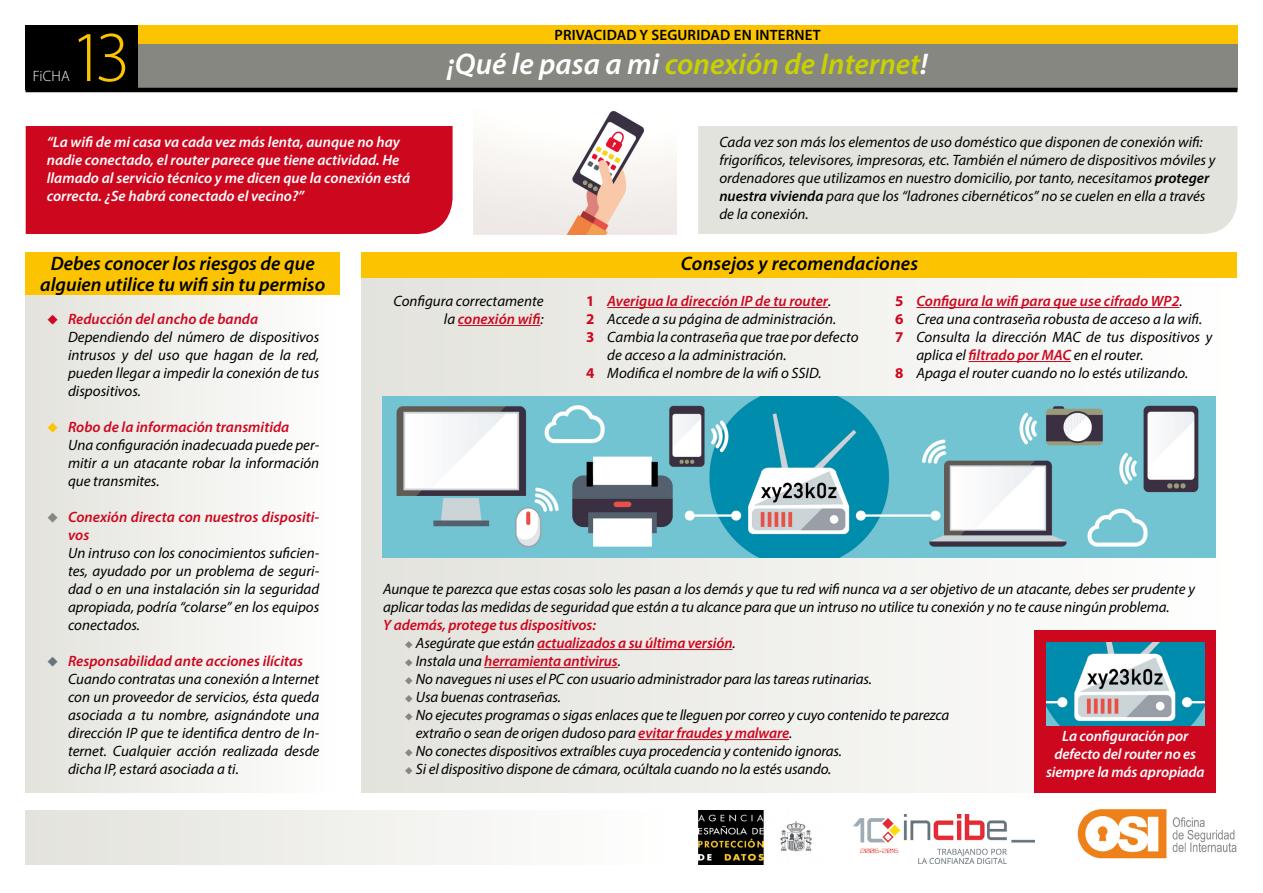
<style>
.page{position:relative;width:1263px;height:893px;background:#fff}
.page>*{position:absolute;margin:0;border:0;box-sizing:border-box;transform-origin:0 0}
.t1{font:300 72px "Myriad Pro";color:#fcc400}
.t2{font:italic 600 30px "Myriad Pro";color:#c9d200}
.t3{font:italic 600 19.5px/21px "Myriad Pro";color:#000;text-align:center}
.t4{font:italic 15px/18px "Myriad Pro";color:#000}
.t5{font:italic 600 15px/18px "Myriad Pro";color:#fff}
.t6{font:italic 600 15px/18px "Myriad Pro";letter-spacing:-.005em;color:#cd071e}
.t7{font:600 15px "Myriad Pro";letter-spacing:.01em;color:#000}
.t8{font:300 15px "Myriad Pro";letter-spacing:.01em;color:#fff}
.s1{color:#fff}
.s2{font-weight:600}
.s3{color:#cd071e}
.s4{font-weight:600;color:#cd071e}
.s5{color:#fcc400}
.s6{color:#878781}
.s7{color:#68757e}
.s8{font-weight:700;font-style:normal}
.s9{font-weight:400;color:#000}
.s10{font-weight:700;font-style:normal;color:#cd071e}
</style>
<div class="page">
<div style="left:26px;top:270px;width:315px;height:522px;background:linear-gradient(to right,#e3e2dc,#fffffe)"></div>
<div style="left:362px;top:270px;width:875px;height:522px;background:linear-gradient(to right,#e3e2dc,#fffffe)"></div>
<div style="left:698px;top:126px;width:540px;height:108px;background:#e3e3dd"></div>
<div style="left:26px;top:126px;width:427px;height:108px;background:#cd071e"></div>
<div style="left:138px;top:44px;width:1099px;height:46px;background:#878781"></div>
<div style="left:138px;top:26px;width:1099px;height:18px;background:#fcc400"></div>
<hr style="left:26px;top:88px;width:1211px;height:4px;background:#000">
<img style="left:474px;top:110px;width:202px;height:124px">
<div style="left:362px;top:252px;width:875px;height:26px;background:#fcc400"></div>
<div style="left:26px;top:26px;width:112px;height:64px;background:#000"></div>
<img style="left:699px;top:810px;width:113px;height:54px">
<img style="left:1077px;top:809px;width:160px;height:50px">
<img style="left:853px;top:814px;width:182px;height:49px">
<div style="left:26px;top:810px;width:650px;height:54px;background:linear-gradient(to right,#e3e2dc,#fffffe)"></div>
<div style="left:25px;top:252px;width:315px;height:43px;background:#fcc400"></div>
<hr style="left:458px;top:325px;width:82px;height:1px;background:#cd071e">
<hr style="left:607px;top:307px;width:221px;height:1px;background:#cd071e">
<hr style="left:916px;top:307px;width:263px;height:1px;background:#cd071e">
<hr style="left:969px;top:361px;width:102px;height:1px;background:#cd071e">
<hr style="left:537px;top:649px;width:195px;height:1px;background:#cd071e">
<hr style="left:484px;top:667px;width:134px;height:1px;background:#cd071e">
<hr style="left:638px;top:739px;width:151px;height:1px;background:#cd071e">
<div style="left:1034px;top:630px;width:182px;height:162px;background:#cd071e"></div>
<img style="left:382px;top:396px;width:834px;height:162px">
<img style="left:1046px;top:642px;width:158px;height:84px">
<p class="t8" style="left:33px;top:67px;width:38px">FiCHA</p>
<h1 class="t1" style="left:70px;top:14px;width:62px">13</h1>
<p class="t7" style="left:554px;top:25px;width:268px">PRIVACIDAD Y SEGURIDAD EN INTERNET</p>
<h2 class="t2" style="left:447px;top:44px;width:482px"><span class="s1">¡Qué le pasa a mi</span> conexión de Internet<span class="s1">!</span></h2>
<p class="t5" style="left:47px;top:133px;width:365px">“La wifi de mi casa va cada vez más lenta, aunque no hay nadie conectado, el router parece que tiene actividad. He llamado al servicio técnico y me dicen que la conexión está correcta. ¿Se habrá conectado el vecino?”</p>
<p class="t4" style="left:719px;top:133px;width:497px">Cada vez son más los elementos de uso doméstico que disponen de conexión wifi: frigoríficos, televisores, impresoras, etc. También el número de dispositivos móviles y ordenadores que utilizamos en nuestro domicilio, por tanto, necesitamos <span class="s2">proteger nuestra vivienda</span> para que los “ladrones cibernéticos” no se cuelen en ella a través de la conexión.</p>
<h3 class="t3" style="left:40px;top:252px;width:287px">Debes conocer los riesgos de que alguien utilice tu wifi sin tu permiso</h3>
<p class="t4" style="left:68px;top:310px;width:253px;text-indent:-21px"><span class="s3">◆</span> <span class="s4">Reducción del ancho de banda<br></span>Dependiendo del número de dispositivos intrusos y del uso que hagan de la red, pueden llegar a impedir la conexión de tus dispositivos.</p>
<p class="t4" style="left:68px;top:418px;width:253px;text-indent:-21px"><span class="s5">◆</span> <span class="s4">Robo de la información transmitida<br></span>Una configuración inadecuada puede per&shy;mitir a un atacante robar la información que transmites.</p>
<p class="t6" style="left:68px;top:508px;width:253px;text-indent:-21px"><span class="s6">◆</span> Conexión directa con nuestros dispositi&shy;vos</p>
<p class="t4" style="left:68px;top:544px;width:253px;text-align:justify">Un intruso con los conocimientos suficien&shy;tes, ayudado por un problema de seguri&shy;dad o en una instalación sin la seguridad apropiada, podría “colarse” en los equipos conectados.</p>
<p class="t4" style="left:68px;top:652px;width:253px;text-indent:-21px"><span class="s7">◆</span> <span class="s4">Responsabilidad ante acciones ilícitas </span>Cuando contratas una conexión a Internet con un proveedor de servicios, ésta queda asociada a tu nombre, asignándote una dirección IP que te identifica dentro de In&shy;ternet. Cualquier acción realizada desde dicha IP, estará asociada a ti.</p>
<h3 class="t3" style="left:681px;top:252px;width:239px">Consejos y recomendaciones</h3>
<p class="t4" style="left:393px;top:292px;width:151px;text-align:right">Configura correctamente la <span class="s4">conexión wifi</span>:</p>
<p class="t6" style="left:586px;top:292px;width:247px"><span class="s8">1</span> Averigua la dirección IP de tu router<span class="s9">.</span></p>
<p class="t4" style="left:586px;top:310px;width:252px"><span class="s10">2</span> Accede a su página de administración.</p>
<p class="t4" style="left:586px;top:328px;width:274px"><span class="s10">3</span> Cambia la contraseña que trae por defecto</p>
<p class="t4" style="left:607px;top:346px;width:181px">de acceso a la administración.</p>
<p class="t4" style="left:586px;top:364px;width:237px"><span class="s10">4</span> Modifica el nombre de la wifi o SSID.</p>
<p class="t6" style="left:895px;top:292px;width:289px"><span class="s8">5</span> Configura la wifi para que use cifrado WP2<span class="s9">.</span></p>
<p class="t4" style="left:895px;top:310px;width:309px"><span class="s10">6</span> Crea una contraseña robusta de acceso a la wifi.</p>
<p class="t4" style="left:895px;top:328px;width:319px"><span class="s10">7</span> Consulta la dirección MAC de tus dispositivos y</p>
<p class="t4" style="left:916px;top:346px;width:229px">aplica el <span class="s4">filtrado por MAC</span> en el router.</p>
<p class="t4" style="left:895px;top:364px;width:294px"><span class="s10">8</span> Apaga el router cuando no lo estés utilizando.</p>
<p class="t4" style="left:383px;top:580px;width:813px">Aunque te parezca que estas cosas solo les pasan a los demás y que tu red wifi nunca va a ser objetivo de un atacante, debes ser prudente y aplicar todas las medidas de seguridad que están a tu alcance para que un intruso no utilice tu conexión y no te cause ningún problema.</p>
<p class="t6" style="left:383px;top:616px;width:214px">Y además, protege tus dispositivos:</p>
<p class="t6" style="left:404px;top:634px;width:333px"><span class="s6">◆</span> <span class="s9">Asegúrate que están</span> actualizados a su última versión<span class="s9">.</span></p>
<p class="t6" style="left:404px;top:652px;width:218px"><span class="s6">◆</span> <span class="s9">Instala una</span> herramienta antivirus<span class="s9">.</span></p>
<p class="t4" style="left:404px;top:670px;width:469px"><span class="s6">◆</span> No navegues ni uses el PC con usuario administrador para las tareas rutinarias.</p>
<p class="t4" style="left:404px;top:688px;width:158px"><span class="s6">◆</span> Usa buenas contraseñas.</p>
<p class="t4" style="left:416px;top:706px;width:535px;text-indent:-11px"><span class="s6">◆</span> No ejecutes programas o sigas enlaces que te lleguen por correo y cuyo contenido te parezca extraño o sean de origen dudoso para <span class="s4">evitar fraudes y malware</span>.</p>
<p class="t4" style="left:404px;top:742px;width:439px"><span class="s6">◆</span> No conectes dispositivos extraíbles cuya procedencia y contenido ignoras.</p>
<p class="t4" style="left:404px;top:760px;width:429px"><span class="s6">◆</span> Si el dispositivo dispone de cámara, ocúltala cuando no la estés usando.</p>
<p class="t5" style="left:1046px;top:727px;width:160px;text-align:center">La configuración por defecto del router no es siempre la más apropiada</p>
</div>
